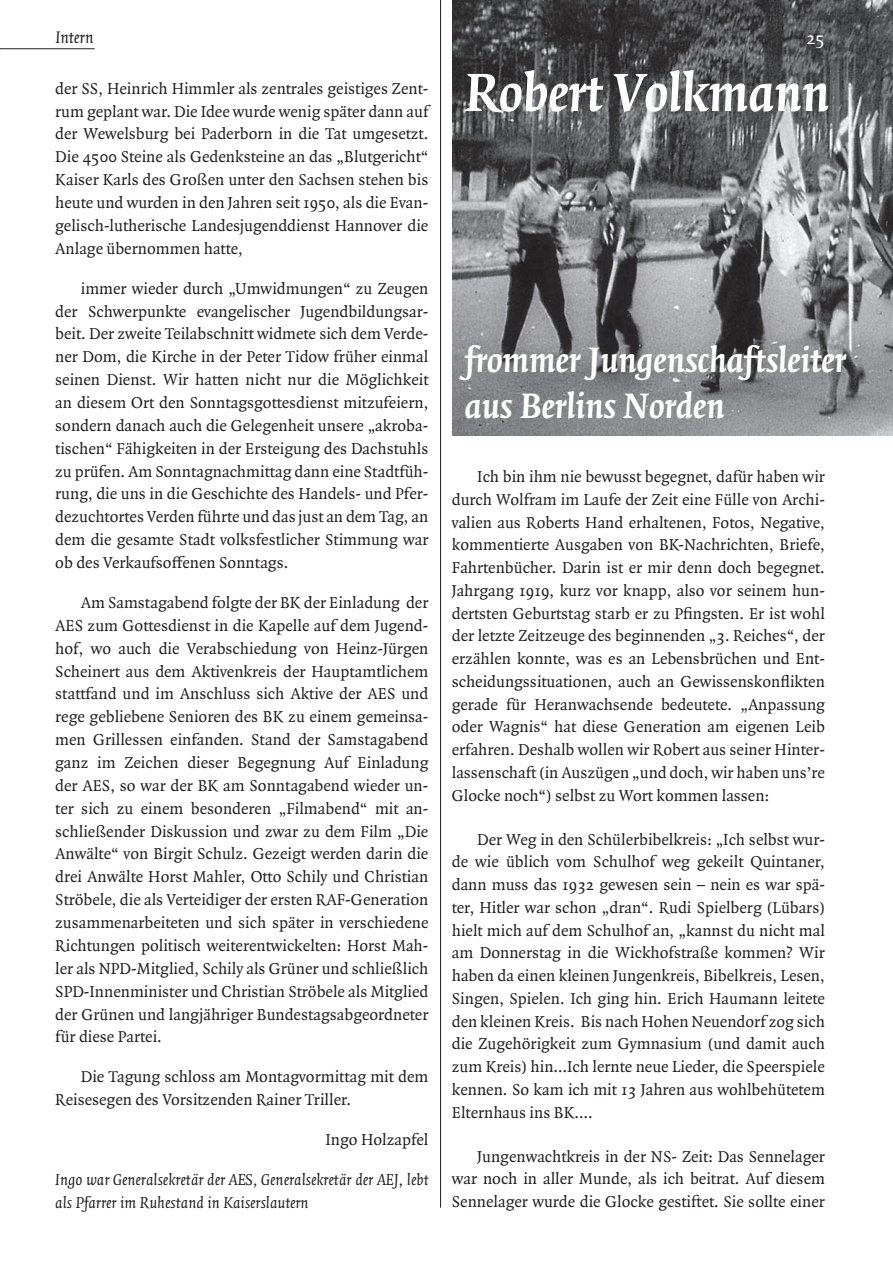
<style>
.page{position:relative;width:893px;height:1263px;background:#fff}
.page>*{position:absolute;margin:0;border:0;box-sizing:border-box;transform-origin:0 0}
.t1{font:italic 700 57px "Quadraat OT";color:#fff}
.t2{font:italic 700 37.5px/46.5px "Quadraat OT";color:#fff}
.t3{font:18.75px "Quadraat OT";color:#fff}
.t4{font:italic 18px "Quadraat OT";color:#231f20}
.t5{font:16.95px/22.8px "Quadraat OT";color:#231f20;text-align:justify}
.t6{font:italic 16.95px/22.8px "Quadraat OT";color:#231f20}
</style>
<div class="page">
<img style="left:452px;top:0;width:441px;height:435px">
<hr style="left:0;top:48px;width:95px;height:1px;background:#231f20">
<hr style="left:440px;top:0;width:1px;height:1208px;background:#231f20">
<p class="t4" style="left:55px;top:28px;width:40px">Intern</p>
<p class="t3" style="left:806px;top:28px;width:20px">25</p>
<p class="t5" style="left:55px;top:77px;width:375px">der SS, Heinrich Himmler als zentrales geistiges Zent&shy;rum geplant war. Die Idee wurde wenig später dann auf der Wewelsburg bei Paderborn in die Tat umgesetzt.<br>Die 4500 Steine als Gedenksteine an das „Blutgericht“ Kaiser Karls des Großen unter den Sachsen stehen bis heute und wurden in den Jahren seit 1950, als die Evan&shy;gelisch-lutherische Landesjugenddienst Hannover die Anlage übernommen hatte,</p>
<p class="t5" style="left:55px;top:277px;width:375px;text-indent:26px">immer wieder durch „Umwidmungen“ zu Zeugen der Schwerpunkte evangelischer Jugendbildungsar&shy;beit. Der zweite Teilabschnitt widmete sich dem Verde&shy;ner Dom, die Kirche in der Peter Tidow früher einmal seinen Dienst. Wir hatten nicht nur die Möglichkeit an diesem Ort den Sonntagsgottesdienst mitzufeiern, sondern danach auch die Gelegenheit unsere „akroba&shy;tischen“ Fähigkeiten in der Ersteigung des Dachstuhls zu prüfen. Am Sonntagnachmittag dann eine Stadtfüh&shy;rung, die uns in die Geschichte des Handels- und Pfer&shy;dezuchtortes Verden führte und das just an dem Tag, an dem die gesamte Stadt volksfestlicher Stimmung war ob des Verkaufsoffenen Sonntags.</p>
<p class="t5" style="left:55px;top:591px;width:375px;text-indent:26px">Am Samstagabend folgte der BK der Einladung der AES zum Gottesdienst in die Kapelle auf dem Jugend&shy;hof, wo auch die Verabschiedung von Heinz-Jürgen Scheinert aus dem Aktivenkreis der Hauptamtlichem stattfand und im Anschluss sich Aktive der AES und rege gebliebene Senioren des BK zu einem gemeinsa&shy;men Grillessen einfanden. Stand der Samstagabend ganz im Zeichen dieser Begegnung Auf Einladung der AES, so war der BK am Sonntagabend wieder un&shy;ter sich zu einem besonderen „Filmabend“ mit an&shy;schließender Diskussion und zwar zu dem Film „Die Anwälte“ von Birgit Schulz. Gezeigt werden darin die drei Anwälte Horst Mahler, Otto Schily und Christian Ströbele, die als Verteidiger der ersten RAF-Generation zusammenarbeiteten und sich später in verschiedene Richtungen politisch weiterentwickelten: Horst Mah&shy;ler als NPD-Mitglied, Schily als Grüner und schließlich SPD-Innenminister und Christian Ströbele als Mitglied der Grünen und langjähriger Bundestagsabgeordneter für diese Partei.</p>
<p class="t5" style="left:55px;top:1066px;width:375px;text-indent:26px">Die Tagung schloss am Montagvormittag mit dem<br>Reisesegen des Vorsitzenden Rainer Triller.</p>
<p class="t5" style="left:325px;top:1128px;width:104px">Ingo Holzapfel</p>
<p class="t6" style="left:55px;top:1168px;width:375px">Ingo war Generalsekretär der AES, Generalsekretär der AEJ, lebt als Pfarrer im Ruhestand in Kaiserslautern</p>
<h1 class="t1" style="left:465px;top:62px;width:366px">Robert Volkmann</h1>
<h2 class="t2" style="left:465px;top:337px;width:383px">frommer Jungenschaftsleiter aus Berlins Norden</h2>
<p class="t5" style="left:452px;top:466px;width:375px;text-indent:26px">Ich bin ihm nie bewusst begegnet, dafür haben wir durch Wolfram im Laufe der Zeit eine Fülle von Archi&shy;valien aus Roberts Hand erhaltenen, Fotos, Negative, kommentierte Ausgaben von BK-Nachrichten, Briefe, Fahrtenbücher. Darin ist er mir denn doch begegnet.<br>Jahrgang 1919, kurz vor knapp, also vor seinem hun&shy;dertsten Geburtstag starb er zu Pfingsten. Er ist wohl der letzte Zeitzeuge des beginnenden „3. Reiches“, der erzählen konnte, was es an Lebensbrüchen und Ent&shy;scheidungssituationen, auch an Gewissenskonflikten gerade für Heranwachsende bedeutete. „Anpassung oder Wagnis“ hat diese Generation am eigenen Leib erfahren. Deshalb wollen wir Robert aus seiner Hinter&shy;lassenschaft (in Auszügen „und doch, wir haben uns’re Glocke noch“) selbst zu Wort kommen lassen:</p>
<p class="t5" style="left:452px;top:828px;width:375px;text-indent:26px">Der Weg in den Schülerbibelkreis: „Ich selbst wur&shy;de wie üblich vom Schulhof weg gekeilt Quintaner, dann muss das 1932 gewesen sein – nein es war spä&shy;ter, Hitler war schon „dran“. Rudi Spielberg (Lübars) hielt mich auf dem Schulhof an, „kannst du nicht mal am Donnerstag in die Wickhofstraße kommen? Wir haben da einen kleinen Jungenkreis, Bibelkreis, Lesen, Singen, Spielen. Ich ging hin. Erich Haumann leitete den kleinen Kreis. Bis nach Hohen Neuendorf zog sich die Zugehörigkeit zum Gymnasium (und damit auch zum Kreis) hin…Ich lernte neue Lieder, die Speerspiele kennen. So kam ich mit 13 Jahren aus wohlbehütetem Elternhaus ins BK….</p>
<p class="t5" style="left:452px;top:1145px;width:375px;text-indent:26px">Jungenwachtkreis in der NS- Zeit: Das Sennelager war noch in aller Munde, als ich beitrat. Auf diesem Sennelager wurde die Glocke gestiftet. Sie sollte einer</p>
</div>
